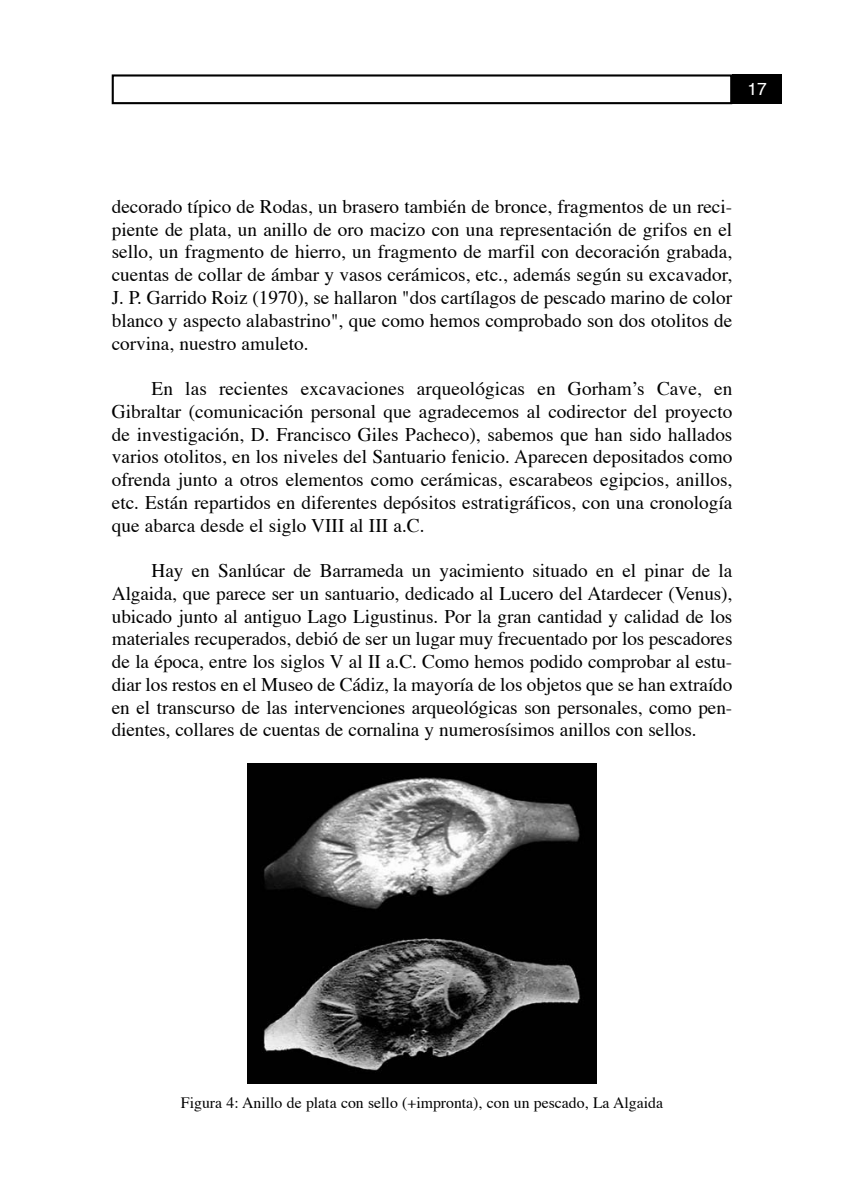
<style>
.page{position:relative;width:844px;height:1191px;background:#fff}
.page>*{position:absolute;margin:0;border:0;box-sizing:border-box;transform-origin:0 0}
.t1{font:19.25px/22.8px "Times";color:#000;text-align:justify}
.t2{font:17.5px "Helvetica";color:#fff}
.t3{font:15.75px "Times";color:#000}
</style>
<div class="page">
<div style="left:112px;top:74px;width:620px;height:30px;border:2px solid #000"></div>
<div style="left:732px;top:74px;width:49px;height:30px;background:#000"></div>
<img style="left:248px;top:763px;width:348px;height:320px">
<p class="t2" style="left:747px;top:74px;width:21px">17</p>
<p class="t1" style="left:112px;top:193px;width:622px">decorado típico de Rodas, un brasero también de bronce, fragmentos de un reci&shy;piente de plata, un anillo de oro macizo con una representación de grifos en el sello, un fragmento de hierro, un fragmento de marfil con decoración grabada, cuentas de collar de ámbar y vasos cerámicos, etc., además según su excavador, J. P. Garrido Roiz (1970), se hallaron "dos cartílagos de pescado marino de color blanco y aspecto alabastrino", que como hemos comprobado son dos otolitos de corvina, nuestro amuleto.</p>
<p class="t1" style="left:112px;top:375px;width:622px;text-indent:40px">En las recientes excavaciones arqueológicas en Gorham’s Cave, en Gibraltar (comunicación personal que agradecemos al codirector del proyecto de investigación, D. Francisco Giles Pacheco), sabemos que han sido hallados varios otolitos, en los niveles del Santuario fenicio. Aparecen depositados como ofrenda junto a otros elementos como cerámicas, escarabeos egipcios, anillos, etc. Están repartidos en diferentes depósitos estratigráficos, con una cronología que abarca desde el siglo VIII al III a.C.</p>
<p class="t1" style="left:112px;top:557px;width:622px;text-indent:40px">Hay en Sanlúcar de Barrameda un yacimiento situado en el pinar de la Algaida, que parece ser un santuario, dedicado al Lucero del Atardecer (Venus), ubicado junto al antiguo Lago Ligustinus. Por la gran cantidad y calidad de los materiales recuperados, debió de ser un lugar muy frecuentado por los pescadores de la época, entre los siglos V al II a.C. Como hemos podido comprobar al estu&shy;diar los restos en el Museo de Cádiz, la mayoría de los objetos que se han extraído en el transcurso de las intervenciones arqueológicas son personales, como pen&shy;dientes, collares de cuentas de cornalina y numerosísimos anillos con sellos.</p>
<p class="t3" style="left:181px;top:1087px;width:483px">Figura 4: Anillo de plata con sello (+impronta), con un pescado, La Algaida</p>
</div>
